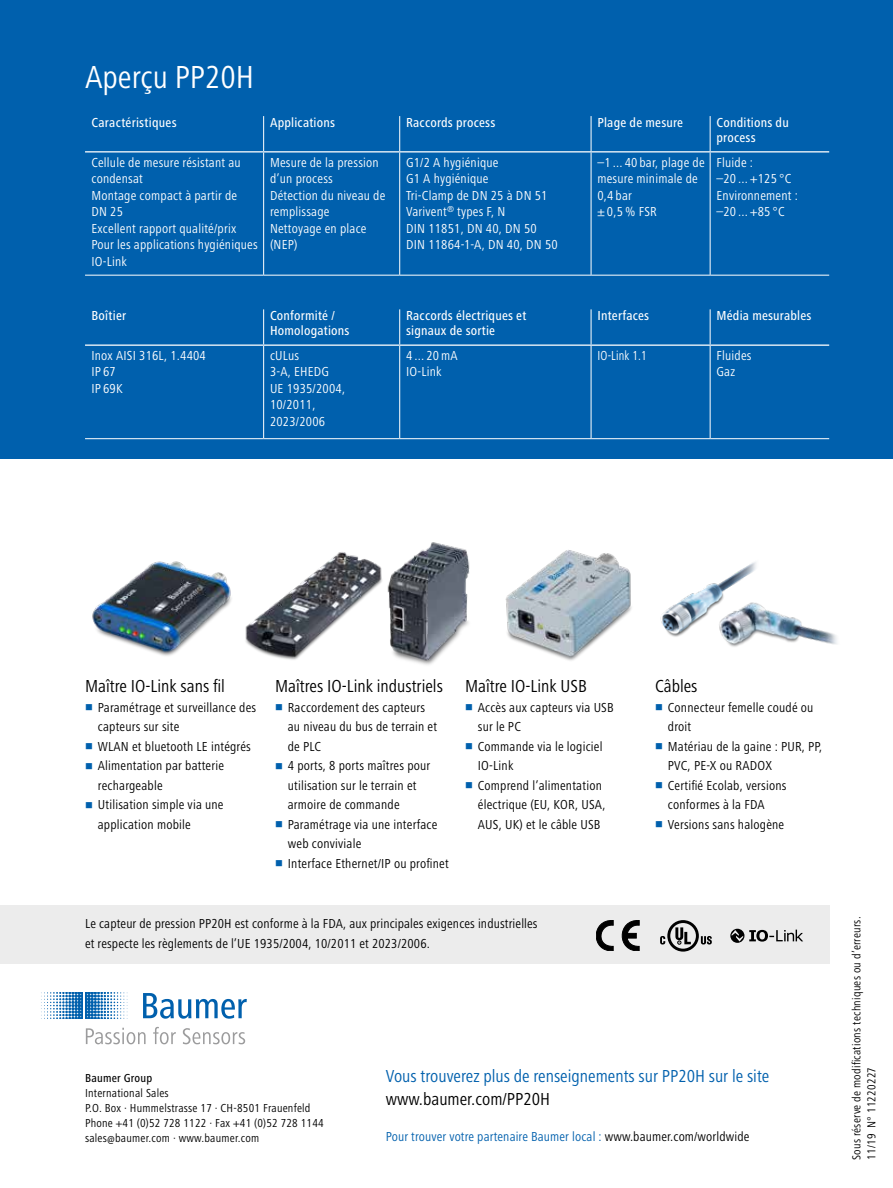
<style>
.page{position:relative;width:893px;height:1188px;background:#fff}
.page>*{position:absolute;margin:0;border:0;box-sizing:border-box;transform-origin:0 0}
.t1{font:condensed 33px "Frutiger Next LT";color:#fff}
.t2{font:condensed 18px "Frutiger Next LT";color:#000}
.t3{font:condensed 18px "Frutiger Next LT";color:#0060ad}
.t4{font:condensed 13.5px/19.5px "Frutiger Next LT";letter-spacing:.015em;color:#000}
.t5{font:condensed 13.5px/16.5px "Frutiger Next LT";letter-spacing:.015em;color:#fff}
.t6{font:500 condensed 13.5px/15px "Frutiger Next LT";letter-spacing:.015em;color:#fff}
.t7{font:condensed 13.5px "Frutiger Next LT";letter-spacing:.01em;color:#0060ad}
.t8{font:condensed 13.5px "Frutiger Next LT";letter-spacing:.015em;color:#fff;scale:.9 1}
.t9{font:condensed 12px/15px "Frutiger Next LT";letter-spacing:.02em;color:#000}
.t10{font:500 condensed 12px "Frutiger Next LT";letter-spacing:.02em;color:#000}
.s1{color:#000}
</style>
<div class="page">
<div style="left:0;top:0;width:893px;height:458px;background:#0060ad"></div>
<svg style="left:143px;top:993px;width:104px;height:26px"></svg>
<svg style="left:41px;top:993px;width:87px;height:26px"></svg>
<svg style="left:86px;top:1028px;width:60px;height:16px"></svg>
<svg style="left:153px;top:1027px;width:23px;height:17px"></svg>
<svg style="left:183px;top:1028px;width:62px;height:16px"></svg>
<img style="left:505px;top:550px;width:127px;height:111px">
<img style="left:660px;top:562px;width:96px;height:75px">
<img style="left:717px;top:587px;width:120px;height:60px">
<img style="left:92px;top:561px;width:140px;height:95px">
<img style="left:387px;top:542px;width:83px;height:123px">
<img style="left:245px;top:552px;width:137px;height:108px">
<hr style="left:85px;top:275px;width:179px;height:1px;background:#fff">
<hr style="left:710px;top:275px;width:119px;height:1px;background:#fff">
<hr style="left:85px;top:151px;width:179px;height:1px;background:#fff">
<hr style="left:710px;top:151px;width:119px;height:1px;background:#fff">
<hr style="left:263px;top:116px;width:1px;height:35px;background:#fff">
<hr style="left:263px;top:152px;width:1px;height:123px;background:#fff">
<hr style="left:264px;top:151px;width:136px;height:1px;background:#fff">
<hr style="left:264px;top:275px;width:136px;height:1px;background:#fff">
<hr style="left:399px;top:116px;width:1px;height:35px;background:#fff">
<hr style="left:399px;top:152px;width:1px;height:123px;background:#fff">
<hr style="left:400px;top:151px;width:191px;height:1px;background:#fff">
<hr style="left:400px;top:275px;width:191px;height:1px;background:#fff">
<hr style="left:591px;top:116px;width:1px;height:35px;background:#fff">
<hr style="left:710px;top:116px;width:1px;height:35px;background:#fff">
<hr style="left:591px;top:152px;width:1px;height:123px;background:#fff">
<hr style="left:710px;top:152px;width:1px;height:123px;background:#fff">
<hr style="left:591px;top:151px;width:119px;height:1px;background:#fff">
<hr style="left:591px;top:275px;width:119px;height:1px;background:#fff">
<hr style="left:85px;top:438px;width:179px;height:1px;background:#fff">
<hr style="left:85px;top:345px;width:179px;height:1px;background:#fff">
<hr style="left:263px;top:309px;width:1px;height:36px;background:#fff">
<hr style="left:263px;top:346px;width:1px;height:92px;background:#fff">
<hr style="left:264px;top:345px;width:136px;height:1px;background:#fff">
<hr style="left:264px;top:438px;width:136px;height:1px;background:#fff">
<hr style="left:399px;top:309px;width:1px;height:36px;background:#fff">
<hr style="left:399px;top:346px;width:1px;height:92px;background:#fff">
<hr style="left:400px;top:345px;width:191px;height:1px;background:#fff">
<hr style="left:400px;top:438px;width:191px;height:1px;background:#fff">
<hr style="left:591px;top:309px;width:1px;height:36px;background:#fff">
<hr style="left:591px;top:346px;width:1px;height:92px;background:#fff">
<hr style="left:591px;top:345px;width:119px;height:1px;background:#fff">
<hr style="left:591px;top:438px;width:119px;height:1px;background:#fff">
<hr style="left:710px;top:309px;width:1px;height:36px;background:#fff">
<hr style="left:710px;top:346px;width:1px;height:92px;background:#fff">
<hr style="left:710px;top:345px;width:119px;height:1px;background:#fff">
<hr style="left:710px;top:438px;width:119px;height:1px;background:#fff">
<div style="left:0;top:905px;width:829px;height:59px;background:#ececec"></div>
<svg style="left:596px;top:920px;width:43px;height:31px"></svg>
<svg style="left:730px;top:929px;width:73px;height:14px"></svg>
<svg style="left:660px;top:920px;width:52px;height:32px"></svg>
<h1 class="t1" style="left:85px;top:58px;width:170px">Aperçu PP20H</h1>
<p class="t6" style="left:91px;top:115px;width:87px">Caractéristiques</p>
<p class="t6" style="left:270px;top:115px;width:67px">Applications</p>
<p class="t6" style="left:406px;top:115px;width:91px">Raccords process</p>
<p class="t6" style="left:597px;top:115px;width:87px">Plage de mesure</p>
<p class="t6" style="left:716px;top:115px;width:74px">Conditions du process</p>
<p class="t5" style="left:91px;top:154px;width:168px">Cellule de mesure résistant au condensat<br>Montage compact à partir de<br>DN 25<br>Excellent rapport qualité/prix<br>Pour les applications hygiéniques<br>IO-Link</p>
<p class="t5" style="left:270px;top:154px;width:117px">Mesure de la pression d’un process<br>Détection du niveau de remplissage<br>Nettoyage en place (NEP)</p>
<p class="t5" style="left:406px;top:154px;width:153px">G1/2 A hygiénique<br>G1 A hygiénique<br>Tri-Clamp de DN 25 à DN 51<br>Varivent<sup>®</sup> types F, N<br>DIN 11851, DN 40, DN 50<br>DIN 11864-1-A, DN 40, DN 50</p>
<p class="t5" style="left:597px;top:154px;width:109px">–1 ... 40 bar, plage de mesure minimale de<br>0,4 bar<br>± 0,5 % FSR</p>
<p class="t5" style="left:716px;top:154px;width:83px">Fluide :<br>–20 ... +125 °C<br>Environnement : –20 ... +85 °C</p>
<p class="t6" style="left:91px;top:308px;width:36px">Boîtier</p>
<p class="t6" style="left:270px;top:308px;width:81px">Conformité /<br>Homologations</p>
<p class="t6" style="left:406px;top:308px;width:122px">Raccords électriques et signaux de sortie</p>
<p class="t6" style="left:597px;top:308px;width:53px">Interfaces</p>
<p class="t6" style="left:716px;top:308px;width:96px">Média mesurables</p>
<p class="t5" style="left:91px;top:347px;width:116px">Inox AISI 316L, 1.4404<br>IP 67<br>IP 69K</p>
<p class="t5" style="left:270px;top:347px;width:77px">cULus<br>3-A, EHEDG<br>UE 1935/2004,<br>10/2011,<br>2023/2006</p>
<p class="t5" style="left:406px;top:347px;width:53px">4 ... 20mA<br>IO-Link</p>
<p class="t8" style="left:597px;top:348px;width:57px">IO-Link 1.1</p>
<p class="t5" style="left:716px;top:347px;width:37px">Fluides<br>Gaz</p>
<h2 class="t2" style="left:85px;top:676px;width:141px">Maître IO-Link sans fil</h2>
<p class="t4" style="left:98px;top:697px;width:160px">Paramétrage et surveillance des capteurs sur site<br>WLAN et bluetooth LE intégrés<br>Alimentation par batterie rechargeable<br>Utilisation simple via une application mobile</p>
<h2 class="t2" style="left:275px;top:676px;width:169px">Maîtres IO-Link industriels</h2>
<p class="t4" style="left:288px;top:697px;width:162px">Raccordement des capteurs<br>au niveau du bus de terrain et de PLC<br>4 ports, 8 ports maîtres pour utilisation sur le terrain et armoire de commande<br>Paramétrage via une interface web conviviale<br>Interface Ethernet/IP ou profinet</p>
<h2 class="t2" style="left:465px;top:676px;width:123px">Maître IO-Link USB</h2>
<p class="t4" style="left:478px;top:697px;width:137px">Accès aux capteurs via USB sur le PC<br>Commande via le logiciel<br>IO-Link<br>Comprend l’alimentation électrique (EU, KOR, USA,<br>AUS, UK) et le câble USB</p>
<p class="t4" style="left:85px;top:914px;width:454px">Le capteur de pression PP20H est conforme à la FDA, aux principales exigences industrielles et respecte les règlements de l’UE 1935/2004, 10/2011 et 2023/2006.</p>
<h2 class="t2" style="left:655px;top:676px;width:44px">Câbles</h2>
<p class="t4" style="left:668px;top:697px;width:156px">Connecteur femelle coudé ou droit<br>Matériau de la gaine : PUR, PP,<br>PVC, PE-X ou RADOX<br>Certifié Ecolab, versions conformes à la FDA<br>Versions sans halogène</p>
<p class="t10" style="left:85px;top:1071px;width:69px">Baumer Group</p>
<p class="t9" style="left:85px;top:1086px;width:240px">International Sales<br>P.O. Box · Hummelstrasse 17 · CH-8501 Frauenfeld Phone +41 (0)52 728 1122 · Fax +41 (0)52 728 1144 sales@baumer.com · www.baumer.com</p>
<h2 class="t3" style="left:386px;top:1066px;width:385px">Vous trouverez plus de renseignements sur PP20H sur le site</h2>
<h2 class="t2" style="left:386px;top:1089px;width:166px">www.baumer.com/PP20H</h2>
<p class="t7" style="left:386px;top:1129px;width:365px">Pour trouver votre partenaire Baumer local : <span class="s1">www.baumer.com/worldwide</span></p>
<p class="t9" style="left:849px;top:1160px;width:245px;rotate:-90deg">Sous réserve de modifications techniques ou d’erreurs.<br>11/19 N° 11220227</p>
</div>
